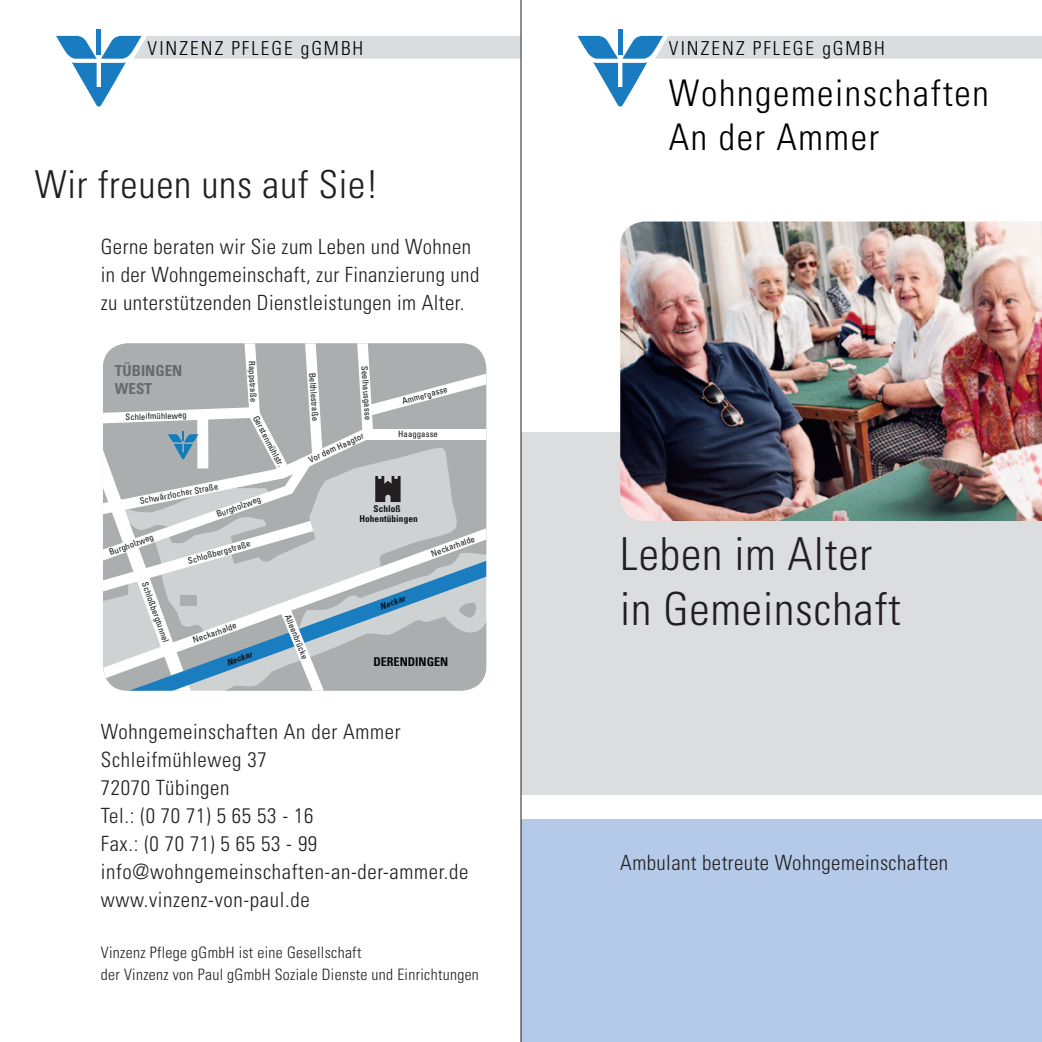
<style>
.page{position:relative;width:1042px;height:1042px;background:#fff}
.page>*{position:absolute;margin:0;border:0;box-sizing:border-box;transform-origin:0 0}
.t1{font:300 condensed 45.5px/54.6px "Univers LT Std";letter-spacing:.02em;color:#231f20}
.t2{font:300 condensed 38.5px "Univers LT Std";letter-spacing:.02em;color:#231f20}
.t3{font:300 condensed 36.75px/44.1px "Univers LT Std";letter-spacing:.045em;color:#000}
.t4{font:300 condensed 21px/28px "Univers LT Std";letter-spacing:.02em;color:#231f20}
.t5{font:300 condensed 19.25px "Univers LT Std";letter-spacing:.105em;color:#000}
.t6{font:300 condensed 15.75px/22.8px "Univers LT Std";letter-spacing:.02em;color:#231f20}
.t7{font:700 condensed 15.22px/18.2px "Univers LT Std";color:#66696d}
.t8{font:700 condensed 12.08px "Univers LT Std";color:#030505}
.t9{font:700 condensed 9.28px/9.3px "Univers LT Std";letter-spacing:.01em;color:#101314;text-align:center}
.t10{font:condensed 8.75px "Univers LT Std";letter-spacing:.01em;color:#101314}
.t11{font:italic 700 condensed 8.75px "Univers LT Std";color:#101314}
.t12{font:300 condensed 8.58px "Univers LT Std";letter-spacing:.02em;color:#101314}
</style>
<div class="page">
<hr style="left:618px;top:29px;width:4px;height:26px;background:#197bc0">
<svg style="left:577px;top:36px;width:465px;height:70px"></svg>
<div style="left:521px;top:433px;width:521px;height:362px;background:#dcdddf"></div>
<div style="left:521px;top:820px;width:521px;height:222px;background:#b4cae8"></div>
<hr style="left:97px;top:29px;width:4px;height:26px;background:#197bc0">
<svg style="left:56px;top:36px;width:464px;height:70px"></svg>
<img style="left:620px;top:221px;width:422px;height:300px">
<svg style="left:103px;top:343px;width:383px;height:348px"></svg>
<hr style="left:520px;top:0;width:1px;height:1042px;background:#231f20">
<p class="t5" style="left:147px;top:36px;width:217px">VINZENZ PFLEGE gGMBH</p>
<p class="t12" style="left:162px;top:40px;width:67px">VINZENZ VON PAUL</p>
<h2 class="t2" style="left:35px;top:161px;width:345px">Wir freuen uns auf Sie!</h2>
<p class="t11" style="left:225px;top:237px;width:28px;rotate:-20deg">Neckar</p>
<p class="t4" style="left:101px;top:233px;width:380px">Gerne beraten wir Sie zum Leben und Wohnen in der Wohngemeinschaft, zur Finanzierung und zu unterstützenden Dienstleistungen im Alter.</p>
<p class="t7" style="left:115px;top:361px;width:69px">TÜBINGEN<br>WEST</p>
<p class="t10" style="left:125px;top:411px;width:63px;rotate:-2deg">Schleifmühleweg</p>
<p class="t10" style="left:258px;top:360px;width:43px;rotate:88deg">Rappstraße</p>
<p class="t10" style="left:260px;top:414px;width:58px;rotate:62deg">Gerstenmühlstr.</p>
<p class="t10" style="left:318px;top:372px;width:50px;rotate:86deg">Belthlestraße</p>
<p class="t10" style="left:370px;top:365px;width:56px;rotate:86deg">Seelhausgasse</p>
<p class="t10" style="left:307px;top:455px;width:61px;rotate:-25deg">Vor dem Haagtor</p>
<p class="t10" style="left:401px;top:396px;width:48px;rotate:-15deg">Ammergasse</p>
<p class="t10" style="left:398px;top:428px;width:41px">Haaggasse</p>
<p class="t10" style="left:139px;top:496px;width:81px;rotate:-11deg">Schwärzlocher Straße</p>
<p class="t10" style="left:107px;top:547px;width:48px;rotate:-20deg">Burgholzweg</p>
<p class="t10" style="left:187px;top:556px;width:66px;rotate:-16deg">Schloßbergstraße</p>
<p class="t10" style="left:150px;top:580px;width:65px;rotate:70deg">Schloßbergtunnel</p>
<p class="t10" style="left:215px;top:509px;width:48px;rotate:-20deg">Burgholzweg</p>
<p class="t10" style="left:191px;top:635px;width:47px;rotate:-20deg">Neckarhalde</p>
<p class="t11" style="left:225px;top:658px;width:28px;rotate:-20deg">Neckar</p>
<p class="t10" style="left:293px;top:612px;width:49px;rotate:68deg">Alleenbrücke</p>
<p class="t9" style="left:359px;top:504px;width:60px">Schloß<br>Hohentübingen</p>
<p class="t10" style="left:430px;top:548px;width:47px;rotate:-20deg">Neckarhalde</p>
<p class="t11" style="left:378px;top:601px;width:28px;rotate:-20deg">Neckar</p>
<p class="t8" style="left:373px;top:654px;width:76px">DERENDINGEN</p>
<p class="t4" style="left:101px;top:717px;width:369px">Wohngemeinschaften An der Ammer<br>Schleifmühleweg 37<br>72070 Tübingen<br>Tel.: (0 70 71) 5 65 53 - 16<br>Fax.: (0 70 71) 5 65 53 - 99 info@wohngemeinschaften-an-der-ammer.de www.vinzenz-von-paul.de</p>
<p class="t6" style="left:101px;top:940px;width:379px">Vinzenz Pflege gGmbH ist eine Gesellschaft<br>der Vinzenz von Paul gGmbH Soziale Dienste und Einrichtungen</p>
<p class="t5" style="left:669px;top:36px;width:217px">VINZENZ PFLEGE gGMBH</p>
<h3 class="t3" style="left:669px;top:71px;width:321px">Wohngemeinschaften<br>An der Ammer</h3>
<h1 class="t1" style="left:620px;top:527px;width:282px">Leben im Alter in Gemeinschaft</h1>
<p class="t4" style="left:620px;top:848px;width:329px">Ambulant betreute Wohngemeinschaften</p>
</div>
